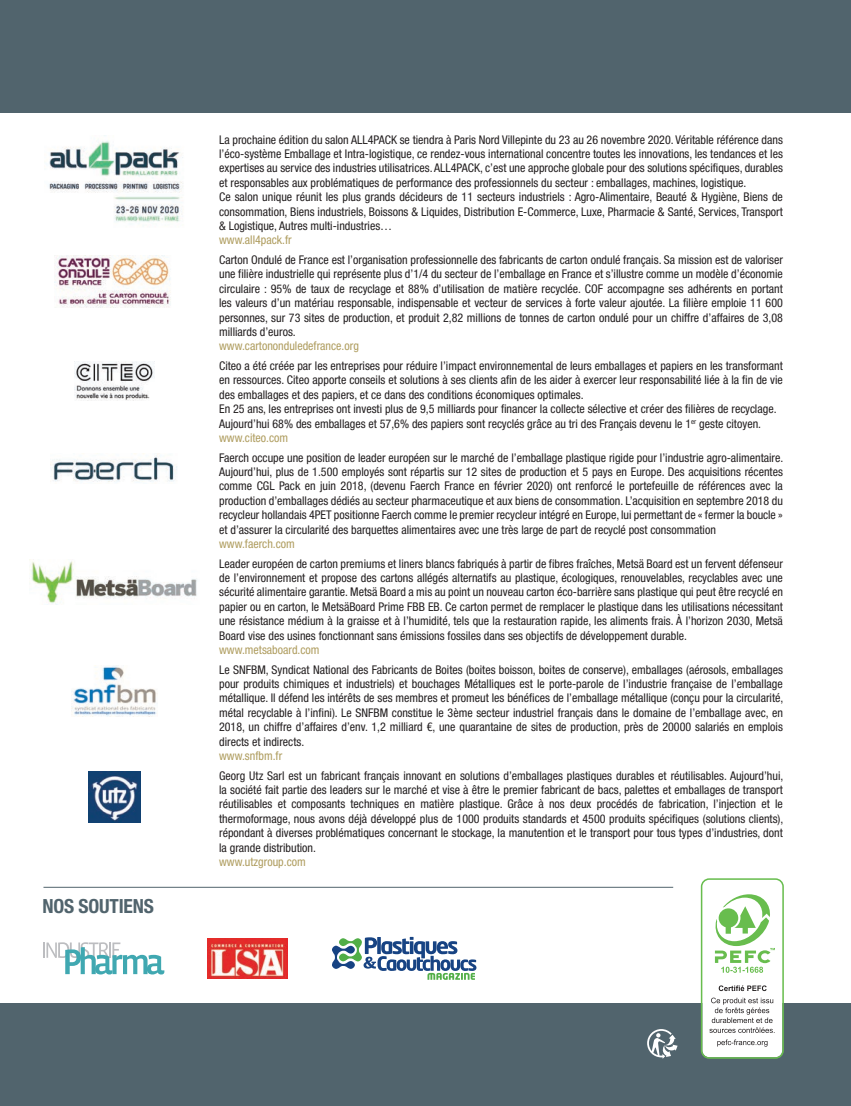
<style>
.page{position:relative;width:851px;height:1106px;background:#fff}
.page>*{position:absolute;margin:0;border:0;box-sizing:border-box;transform-origin:0 0}
.t1{font:700 condensed 19.5px "Helvetica Neue LT Pro";letter-spacing:-.01em;color:#51646d}
.t2{font:condensed 12px/14.4px "Helvetica Neue LT Pro";color:#231f20;text-align:justify}
.t3{font:condensed 12px "Helvetica Neue LT Pro";color:#af9d5f}
.s1{color:#af9d5f}
</style>
<div class="page">
<hr style="left:43px;top:887px;width:630px;height:1px;background:#51646d">
<img style="left:207px;top:938px;width:81px;height:40px">
<svg style="left:43px;top:942px;width:121px;height:32px"></svg>
<svg style="left:332px;top:936px;width:144px;height:43px"></svg>
<img style="left:49px;top:135px;width:134px;height:87px">
<img style="left:55px;top:255px;width:116px;height:52px">
<img style="left:52px;top:453px;width:125px;height:29px">
<img style="left:30px;top:559px;width:167px;height:46px">
<div style="left:0;top:1003px;width:850px;height:103px;background:#51646d"></div>
<svg style="left:647px;top:1029px;width:30px;height:29px"></svg>
<div style="left:702px;top:879px;width:80px;height:178px;background:#fff;border-radius:7px"></div>
<div style="left:700px;top:878px;width:83px;height:180px;border:2px solid #68bd4e;border-radius:8px"></div>
<svg style="left:718px;top:985px;width:48px;height:6px"></svg>
<svg style="left:709px;top:997px;width:65px;height:36px"></svg>
<svg style="left:717px;top:1039px;width:50px;height:7px"></svg>
<svg style="left:714px;top:894px;width:60px;height:78px"></svg>
<img style="left:74px;top:361px;width:81px;height:39px">
<img style="left:72px;top:665px;width:85px;height:51px">
<img style="left:89px;top:771px;width:51px;height:51px">
<div style="left:0;top:0;width:850px;height:112px;background:#51646d"></div>
<h1 class="t1" style="left:43px;top:894px;width:113px">NOS SOUTIENS</h1>
<p class="t2" style="left:219px;top:132px;width:565px;text-align:left">La prochaine édition du salon ALL4PACK se tiendra à Paris Nord Villepinte du 23 au 26 novembre 2020. Véritable référence dans l’éco-système Emballage et Intra-logistique, ce rendez-vous international concentre toutes les innovations, les tendances et les expertises au service des industries utilisatrices. ALL4PACK, c’est une approche globale pour des solutions spécifiques, durables et responsables aux problématiques de performance des professionnels du secteur : emballages, machines, logistique.<br>Ce salon unique réunit les plus grands décideurs de 11 secteurs industriels : Agro-Alimentaire, Beauté &amp; Hygiène, Biens de consommation, Biens industriels, Boissons &amp; Liquides, Distribution E-Commerce, Luxe, Pharmacie &amp; Santé, Services, Transport &amp; Logistique, Autres multi-industries…</p>
<p class="t3" style="left:219px;top:233px;width:74px">www.all4pack.fr</p>
<p class="t2" style="left:219px;top:252px;width:565px">Carton Ondulé de France est l’organisation professionnelle des fabricants de carton ondulé français. Sa mission est de valoriser une filière industrielle qui représente plus d’1/4 du secteur de l’emballage en France et s’illustre comme un modèle d’économie circulaire : 95% de taux de recyclage et 88% d’utilisation de matière recyclée. COF accompagne ses adhérents en portant les valeurs d’un matériau responsable, indispensable et vecteur de services à forte valeur ajoutée. La filière emploie 11 600 personnes, sur 73 sites de production, et produit 2,82 millions de tonnes de carton ondulé pour un chiffre d’affaires de 3,08 milliards d’euros.</p>
<p class="t3" style="left:219px;top:339px;width:141px">www.cartononduledefrance.org</p>
<p class="t2" style="left:219px;top:358px;width:565px;text-align:left">Citeo a été créée par les entreprises pour réduire l’impact environnemental de leurs emballages et papiers en les transformant en ressources. Citeo apporte conseils et solutions à ses clients afin de les aider à exercer leur responsabilité liée à la fin de vie des emballages et des papiers, et ce dans des conditions économiques optimales.<br>En 25 ans, les entreprises ont investi plus de 9,5 milliards pour financer la collecte sélective et créer des filières de recyclage.<br>Aujourd’hui 68% des emballages et 57,6% des papiers sont recyclés grâce au tri des Français devenu le 1<sup>er</sup> geste citoyen. <span class="s1">www.citeo.com</span></p>
<p class="t2" style="left:219px;top:450px;width:565px">Faerch occupe une position de leader européen sur le marché de l’emballage plastique rigide pour l’industrie agro-alimentaire.<br>Aujourd’hui, plus de 1.500 employés sont répartis sur 12 sites de production et 5 pays en Europe. Des acquisitions récentes comme CGL Pack en juin 2018, (devenu Faerch France en février 2020) ont renforcé le portefeuille de références avec la production d’emballages dédiés au secteur pharmaceutique et aux biens de consommation. L’acquisition en septembre 2018 du recycleur hollandais 4PET positionne Faerch comme le premier recycleur intégré en Europe, lui permettant de « fermer la boucle » et d’assurer la circularité des barquettes alimentaires avec une très large de part de recyclé post consommation</p>
<p class="t3" style="left:219px;top:536px;width:77px">www.faerch.com</p>
<p class="t2" style="left:219px;top:556px;width:565px">Leader européen de carton premiums et liners blancs fabriqués à partir de fibres fraîches, Metsä Board est un fervent défenseur de l’environnement et propose des cartons allégés alternatifs au plastique, écologiques, renouvelables, recyclables avec une sécurité alimentaire garantie. Metsä Board a mis au point un nouveau carton éco-barrière sans plastique qui peut être recyclé en papier ou en carton, le MetsäBoard Prime FBB EB. Ce carton permet de remplacer le plastique dans les utilisations nécessitant une résistance médium à la graisse et à l’humidité, tels que la restauration rapide, les aliments frais. À l’horizon 2030, Metsä Board vise des usines fonctionnant sans émissions fossiles dans ses objectifs de développement durable.</p>
<p class="t3" style="left:219px;top:642px;width:102px">www.metsaboard.com</p>
<p class="t2" style="left:219px;top:662px;width:565px">Le SNFBM, Syndicat National des Fabricants de Boites (boites boisson, boites de conserve), emballages (aérosols, emballages pour produits chimiques et industriels) et bouchages Métalliques est le porte-parole de l’industrie française de l’emballage métallique. Il défend les intérêts de ses membres et promeut les bénéfices de l’emballage métallique (conçu pour la circularité, métal recyclable à l’infini). Le SNFBM constitue le 3ème secteur industriel français dans le domaine de l’emballage avec, en 2018, un chiffre d’affaires d’env. 1,2 milliard €, une quarantaine de sites de production, près de 20000 salariés en emplois directs et indirects.</p>
<p class="t3" style="left:219px;top:748px;width:65px">www.snfbm.fr</p>
<p class="t2" style="left:219px;top:768px;width:565px">Georg Utz Sarl est un fabricant français innovant en solutions d’emballages plastiques durables et réutilisables. Aujourd’hui, la société fait partie des leaders sur le marché et vise à être le premier fabricant de bacs, palettes et emballages de transport réutilisables et composants techniques en matière plastique. Grâce à nos deux procédés de fabrication, l’injection et le thermoformage, nous avons déjà développé plus de 1000 produits standards et 4500 produits spécifiques (solutions clients), répondant à diverses problématiques concernant le stockage, la manutention et le transport pour tous types d’industries, dont la grande distribution.</p>
<p class="t3" style="left:219px;top:854px;width:88px">www.utzgroup.com</p>
</div>
